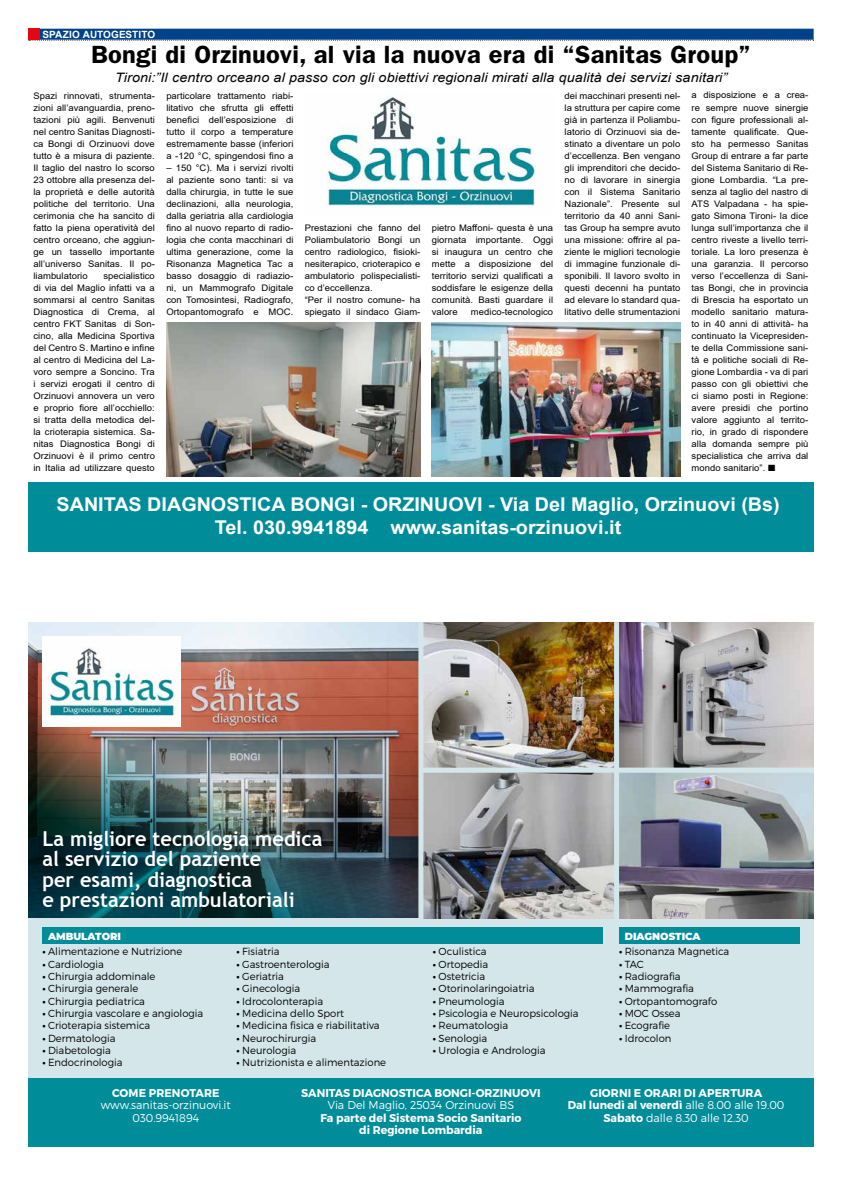
<style>
.page{position:relative;width:842px;height:1191px;background:#fff}
.page>*{position:absolute;margin:0;border:0;box-sizing:border-box;transform-origin:0 0}
.t1{font:600 25px "ITC Franklin Gothic Std";letter-spacing:.01em;color:#000}
.t2{font:700 20.6px/20.6px "Trebuchet MS";color:#fff}
.t3{font:700 19px/22.8px "Arial";color:#fff;text-align:center;scale:1.04 1}
.t4{font:italic 13px "Arial";letter-spacing:.01em;color:#000;scale:1.1 1}
.t5{font:700 11.3px/12.3px "Montserrat";color:#fff;text-align:center}
.t6{font:300 11.3px/12.3px "Montserrat";color:#fff;text-align:center}
.t7{font:300 10.3px "Montserrat";color:#000}
.t8{font:900 10.3px "Montserrat";color:#fff}
.t9{font:700 10px "Arial";letter-spacing:.005em;color:#fff}
.t10{font:9px/12px "Arial";letter-spacing:.005em;color:#000;text-align:justify;scale:1.05 1}
.s1{font-weight:700}
.s2{font-weight:300}
</style>
<div class="page">
<img style="left:423px;top:622px;width:391px;height:296px">
<img style="left:28px;top:622px;width:390px;height:296px">
<div style="left:28px;top:918px;width:786px;height:216px;background:#d4e6ea"></div>
<div style="left:28px;top:1078px;width:786px;height:68px;background:#008c99"></div>
<img style="left:42px;top:636px;width:138px;height:90px">
<div style="left:614px;top:622px;width:5px;height:308px;background:#d4e6ea"></div>
<div style="left:418px;top:622px;width:5px;height:308px;background:#d4e6ea"></div>
<div style="left:421px;top:767px;width:393px;height:5px;background:#d4e6ea"></div>
<div style="left:42px;top:927px;width:561px;height:16px;background:#008c99"></div>
<div style="left:619px;top:927px;width:180px;height:16px;background:#008c99"></div>
<div style="left:28px;top:29px;width:786px;height:11px;background:#004289"></div>
<svg style="left:29px;top:40px;width:785px;height:1px"></svg>
<div style="left:28px;top:29px;width:11px;height:11px;background:#e30613"></div>
<img style="left:432px;top:322px;width:248px;height:154px">
<img style="left:166px;top:322px;width:254px;height:154px">
<img style="left:327px;top:96px;width:209px;height:110px">
<div style="left:28px;top:482px;width:786px;height:69px;background:#008d99"></div>
<p class="t9" style="left:42px;top:28px;width:114px">SPAZIO AUTOGESTITO</p>
<h1 class="t1" style="left:91px;top:39px;width:661px">Bongi di Orzinuovi, al via la nuova era di “Sanitas Group”</h1>
<h3 class="t4" style="left:115px;top:69px;width:558px">Tironi:”Il centro orceano al passo con gli obiettivi regionali mirati alla qualità dei servizi sanitari”</h3>
<p class="t10" style="left:33px;top:89px;width:117px">Spazi rinnovati, strumenta&shy;zioni all’avanguardia, preno&shy;tazioni più agili. Benvenuti nel centro Sanitas Diagnosti&shy;ca Bongi di Orzinuovi dove tutto è a misura di paziente.<br>Il taglio del nastro lo scorso 23 ottobre alla presenza del&shy;la proprietà e delle autorità politiche del territorio. Una cerimonia che ha sancito di fatto la piena operatività del centro orceano, che aggiun&shy;ge un tassello importante all’universo Sanitas. Il po&shy;liambulatorio</p>
<p class="t10" style="left:565px;top:89px;width:112px">dei macchinari presenti nel&shy;la struttura per capire come già in partenza il Poliambu&shy;latorio di Orzinuovi sia de&shy;stinato a diventare un polo d’eccellenza. Ben vengano gli imprenditori che decido&shy;no di lavorare in sinergia con il Sistema Sanitario Nazionale”. Presente sul territorio da 40 anni Sani&shy;tas Group ha sempre avuto una missione: offrire al pa&shy;ziente le migliori tecnologie di immagine funzionale di&shy;sponibili. Il lavoro svolto in questi decenni ha puntato ad elevare lo standard qua&shy;litativo delle strumentazioni</p>
<p class="t10" style="left:691px;top:89px;width:113px">a disposizione e a crea&shy;re sempre nuove sinergie con figure professionali al&shy;tamente qualificate. Que&shy;sto ha permesso Sanitas Group di entrare a far parte del Sistema Sanitario di Re&shy;gione Lombardia. “La pre&shy;senza al taglio del nastro di ATS Valpadana - ha spie&shy;gato Simona Tironi- la dice lunga sull’importanza che il centro riveste a livello terri&shy;toriale. La loro presenza è una garanzia. Il percorso verso l’eccellenza di Sani&shy;tas Bongi, che in provincia di Brescia ha esportato un modello sanitario matura&shy;to in 40 anni di attività- ha continuato la Vicepresiden&shy;te della Commissione sani&shy;tà e politiche sociali di Re&shy;gione Lombardia - va di pari passo con gli obiettivi che ci siamo posti in Regione: avere presidi che portino valore aggiunto al territo&shy;rio, in grado di rispondere alla domanda sempre più specialistica che arriva dal mondo sanitario”. ■</p>
<p class="t10" style="left:166px;top:89px;width:123px">particolare trattamento riabi&shy;litativo che sfrutta gli effetti benefici dell’esposizione di tutto il corpo a temperature estremamente basse (inferiori a -120 °C, spingendosi fino a</p>
<p class="t10" style="left:166px;top:161px;width:123px">– 150 °C). Ma i servizi rivolti al paziente sono tanti: si va dalla chirurgia, in tutte le sue declinazioni, alla neurologia, dalla geriatria alla cardiologia fino al nuovo reparto di radio&shy;logia che conta macchinari di ultima generazione, come la Risonanza Magnetica Tac a basso dosaggio di radiazio&shy;ni, un Mammografo Digitale con Tomosintesi, Radiografo, Ortopantomografo e MOC.</p>
<p class="t10" style="left:432px;top:221px;width:117px">pietro Maffoni- questa è una giornata importante. Oggi si inaugura un centro che mette a disposizione del territorio servizi qualificati a soddisfare le esigenze della comunità. Basti guardare il valore</p>
<p class="t10" style="left:305px;top:221px;width:112px;text-align:left">Prestazioni che fanno del<br>Poliambulatorio Bongi un centro radiologico, fisioki&shy;nesiterapico, crioterapico e ambulatorio polispecialisti&shy;co d’eccellenza.<br>“Per il nostro comune- ha spiegato il sindaco Giam-</p>
<p class="t10" style="left:33px;top:269px;width:117px;text-indent:70px">specialistico di via del Maglio infatti va a sommarsi al centro Sanitas Diagnostica di Crema, al centro FKT Sanitas di Son&shy;cino, alla Medicina Sportiva del Centro S. Martino e infine al centro di Medicina del La&shy;voro sempre a Soncino. Tra i servizi erogati il centro di Orzinuovi annovera un vero e proprio fiore all’occhiello: si tratta della metodica del&shy;la crioterapia sistemica. Sa&shy;nitas Diagnostica Bongi di Orzinuovi è il primo centro in Italia ad utilizzare questo</p>
<p class="t10" style="left:471px;top:305px;width:80px">medico-tecnologico</p>
<h3 class="t3" style="left:57px;top:493px;width:697px">SANITAS DIAGNOSTICA BONGI - ORZINUOVI - Via Del Maglio, Orzinuovi (Bs)<br>Tel. 030.9941894 www.sanitas-orzinuovi.it</h3>
<h2 class="t2" style="left:42px;top:828px;width:282px">La migliore tecnologia medica al servizio del paziente<br>per esami, diagnostica<br>e prestazioni ambulatoriali</h2>
<p class="t8" style="left:48px;top:928px;width:75px">AMBULATORI</p>
<p class="t7" style="left:42px;top:945px;width:141px"><span class="s1">•</span> Alimentazione e Nutrizione</p>
<p class="t7" style="left:42px;top:957px;width:63px"><span class="s1">•</span> Cardiologia</p>
<p class="t7" style="left:42px;top:970px;width:115px"><span class="s1">•</span> Chirurgia addominale</p>
<p class="t7" style="left:42px;top:982px;width:98px"><span class="s1">•</span> Chirurgia generale</p>
<p class="t7" style="left:42px;top:994px;width:104px"><span class="s1">•</span> Chirurgia pediatrica</p>
<p class="t7" style="left:42px;top:1007px;width:162px"><span class="s1">•</span> Chirurgia vascolare e angiologia</p>
<p class="t7" style="left:42px;top:1019px;width:109px"><span class="s1">•</span> Crioterapia sistemica</p>
<p class="t7" style="left:42px;top:1031px;width:75px"><span class="s1">•</span> Dermatologia</p>
<p class="t7" style="left:42px;top:1044px;width:70px"><span class="s1">•</span> Diabetologia</p>
<p class="t7" style="left:42px;top:1056px;width:82px"><span class="s1">•</span> Endocrinologia</p>
<p class="t7" style="left:237px;top:945px;width:45px"><span class="s1">•</span> Fisiatria</p>
<p class="t7" style="left:237px;top:957px;width:95px"><span class="s1">•</span> Gastroenterologia</p>
<p class="t7" style="left:237px;top:970px;width:49px"><span class="s1">•</span> Geriatria</p>
<p class="t7" style="left:237px;top:982px;width:65px"><span class="s1">•</span> Ginecologia</p>
<p class="t7" style="left:237px;top:994px;width:88px"><span class="s1">•</span> Idrocolonterapia</p>
<p class="t7" style="left:237px;top:1007px;width:109px"><span class="s1">•</span> Medicina dello Sport</p>
<p class="t7" style="left:237px;top:1019px;width:145px"><span class="s1">•</span> Medicina fisica e riabilitativa</p>
<p class="t7" style="left:237px;top:1031px;width:81px"><span class="s1">•</span> Neurochirurgia</p>
<p class="t7" style="left:237px;top:1044px;width:61px"><span class="s1">•</span> Neurologia</p>
<p class="t7" style="left:237px;top:1056px;width:151px"><span class="s1">•</span> Nutrizionista e alimentazione</p>
<p class="t7" style="left:433px;top:945px;width:55px"><span class="s1">•</span> Oculistica</p>
<p class="t7" style="left:433px;top:957px;width:57px"><span class="s1">•</span> Ortopedia</p>
<p class="t7" style="left:433px;top:970px;width:54px"><span class="s1">•</span> Ostetricia</p>
<p class="t7" style="left:433px;top:982px;width:103px"><span class="s1">•</span> Otorinolaringoiatria</p>
<p class="t7" style="left:433px;top:994px;width:73px"><span class="s1">•</span> Pneumologia</p>
<p class="t7" style="left:433px;top:1007px;width:147px"><span class="s1">•</span> Psicologia e Neuropsicologia</p>
<p class="t7" style="left:433px;top:1019px;width:77px"><span class="s1">•</span> Reumatologia</p>
<p class="t7" style="left:433px;top:1031px;width:56px"><span class="s1">•</span> Senologia</p>
<p class="t7" style="left:433px;top:1044px;width:114px"><span class="s1">•</span> Urologia e Andrologia</p>
<p class="t8" style="left:625px;top:928px;width:77px">DIAGNOSTICA</p>
<p class="t7" style="left:619px;top:945px;width:112px"><span class="s1">•</span> Risonanza Magnetica</p>
<p class="t7" style="left:619px;top:957px;width:26px"><span class="s1">•</span> TAC</p>
<p class="t7" style="left:619px;top:970px;width:63px"><span class="s1">•</span> Radiografia</p>
<p class="t7" style="left:619px;top:982px;width:77px"><span class="s1">•</span> Mammografia</p>
<p class="t7" style="left:619px;top:994px;width:100px"><span class="s1">•</span> Ortopantomografo</p>
<p class="t7" style="left:619px;top:1007px;width:63px"><span class="s1">•</span> MOC Ossea</p>
<p class="t7" style="left:619px;top:1019px;width:53px"><span class="s1">•</span> Ecografie</p>
<p class="t7" style="left:619px;top:1031px;width:54px"><span class="s1">•</span> Idrocolon</p>
<p class="t5" style="left:112px;top:1087px;width:109px">COME PRENOTARE</p>
<p class="t6" style="left:101px;top:1099px;width:132px">www.sanitas-orzinuovi.it<br>030.9941894</p>
<p class="t5" style="left:301px;top:1087px;width:241px">SANITAS DIAGNOSTICA BONGI-ORZINUOVI</p>
<p class="t6" style="left:328px;top:1099px;width:188px">Via Del Maglio, 25034 Orzinuovi BS</p>
<p class="t5" style="left:320px;top:1111px;width:203px">Fa parte del Sistema Socio Sanitario di Regione Lombardia</p>
<p class="t5" style="left:568px;top:1087px;width:218px">GIORNI E ORARI DI APERTURA<br>Dal lunedì al venerdì <span class="s2">alle 8.00 alle 19.00<br></span>Sabato <span class="s2">dalle 8.30 alle 12.30</span></p>
</div>
